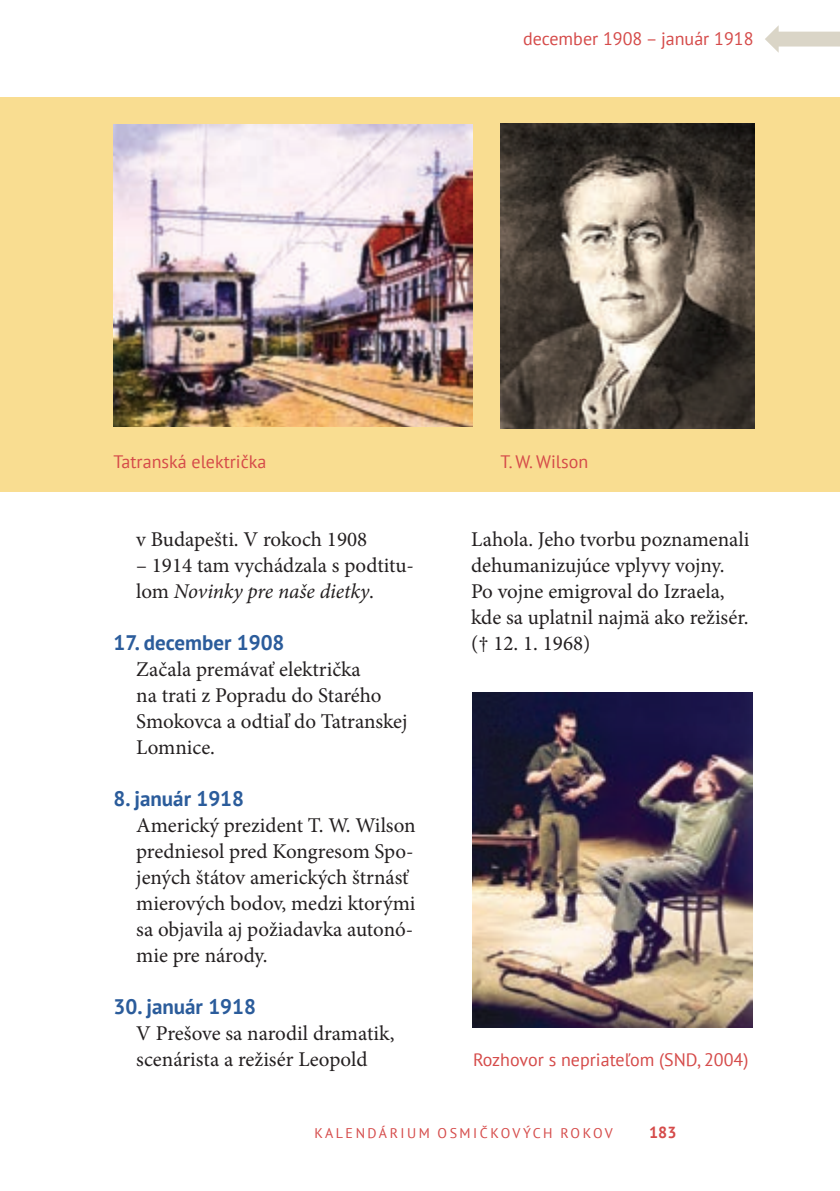
<style>
.page{position:relative;width:840px;height:1191px;background:#fff}
.page>*{position:absolute;margin:0;border:0;box-sizing:border-box;transform-origin:0 0}
.t1{font:21px/26px "Minion Pro";color:#231f20}
.t2{font:700 21px "PT Sans";color:#2b5c9b}
.t3{font:18px "PT Sans";color:#d54a49}
.t4{font:700 16px "PT Sans";color:#d54a49}
.t5{font:14px "PT Sans";letter-spacing:.18em;color:#d54a49}
.s1{font-style:italic}
</style>
<div class="page">
<svg style="left:765px;top:25px;width:74px;height:28px"></svg>
<div style="left:0;top:97px;width:839px;height:395px;background:#f9dd91"></div>
<img style="left:113px;top:125px;width:359px;height:301px">
<img style="left:500px;top:123px;width:254px;height:305px">
<img style="left:472px;top:692px;width:280px;height:335px">
<p class="t3" style="left:523px;top:27px;width:232px">december 1908 – január 1918</p>
<p class="t3" style="left:113px;top:450px;width:154px">Tatranská električka</p>
<p class="t3" style="left:500px;top:450px;width:89px">T. W. Wilson</p>
<p class="t1" style="left:136px;top:528px;width:232px">v Budapešti. V rokoch 1908</p>
<p class="t1" style="left:136px;top:554px;width:279px">– 1914 tam vychádzala s podtitu&shy;lom <span class="s1">Novinky pre naše dietky</span>.</p>
<p class="t2" style="left:113px;top:629px;width:172px">17. december 1908</p>
<p class="t1" style="left:136px;top:658px;width:273px">Začala premávať električka<br>na trati z Popradu do Starého<br>Smokovca a odtiaľ do Tatranskej<br>Lomnice.</p>
<p class="t2" style="left:113px;top:785px;width:132px">8. január 1918</p>
<p class="t1" style="left:136px;top:814px;width:281px">Americký prezident T. W. Wilson predniesol pred Kongresom Spo&shy;jených štátov amerických štrnásť mierových bodov, medzi ktorými sa objavila aj požiadavka autonó&shy;mie pre národy.</p>
<p class="t2" style="left:113px;top:993px;width:144px">30. január 1918</p>
<p class="t1" style="left:136px;top:1022px;width:260px">V Prešove sa narodil dramatik, scenárista a režisér Leopold</p>
<p class="t1" style="left:471px;top:528px;width:280px">Lahola. Jeho tvorbu poznamenali dehumanizujúce vplyvy vojny.<br>Po vojne emigroval do Izraela, kde sa uplatnil najmä ako režisér. († 12. 1. 1968)</p>
<p class="t3" style="left:472px;top:1048px;width:277px">Rozhovor s nepriateľom (SND, 2004)</p>
<p class="t5" style="left:314px;top:1123px;width:299px">KALENDÁRIUM OSMIČKOVÝCH ROKOV</p>
<p class="t4" style="left:648px;top:1121px;width:29px">183</p>
</div>
